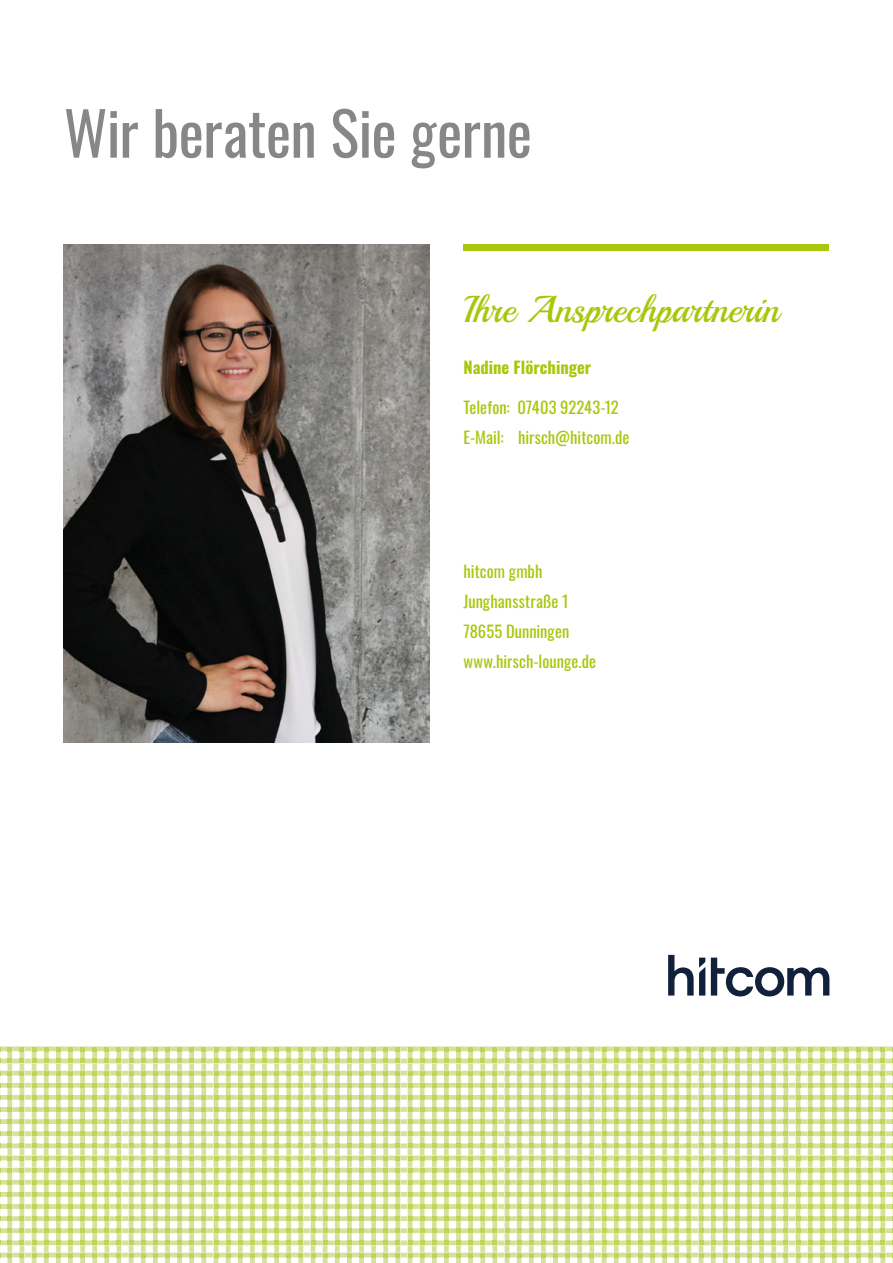
<style>
.page{position:relative;width:893px;height:1263px;background:#fff}
.page>*{position:absolute;margin:0;border:0;box-sizing:border-box;transform-origin:0 0}
.t1{font:60px "Oswald";letter-spacing:-.01em;color:#868786}
.t2{font:37.5px "Playball";color:#a7c70a}
.t3{font:16.5px/30px "Oswald";color:#a7c70a}
.t4{font:700 16.5px "Oswald";color:#a7c70a}
</style>
<div class="page">
<svg style="left:0;top:1046px;width:893px;height:217px"></svg>
<img style="left:64px;top:244px;width:365px;height:498px">
<div style="left:463px;top:244px;width:366px;height:7px;background:#a7c70a"></div>
<svg style="left:668px;top:955px;width:37px;height:40px"></svg>
<svg style="left:711px;top:958px;width:118px;height:38px"></svg>
<h1 class="t1" style="left:64px;top:80px;width:470px">Wir beraten Sie gerne</h1>
<h2 class="t2" style="left:463px;top:286px;width:317px">Ihre Ansprechpartnerin</h2>
<p class="t4" style="left:463px;top:358px;width:129px">Nadine Flörchinger</p>
<p class="t3" style="left:463px;top:391px;width:167px">Telefon: 07403 92243-12<br>E-Mail: hirsch@hitcom.de</p>
<p class="t3" style="left:463px;top:555px;width:134px">hitcom gmbh<br>Junghansstraße 1<br>78655 Dunningen www.hirsch-lounge.de</p>
</div>
